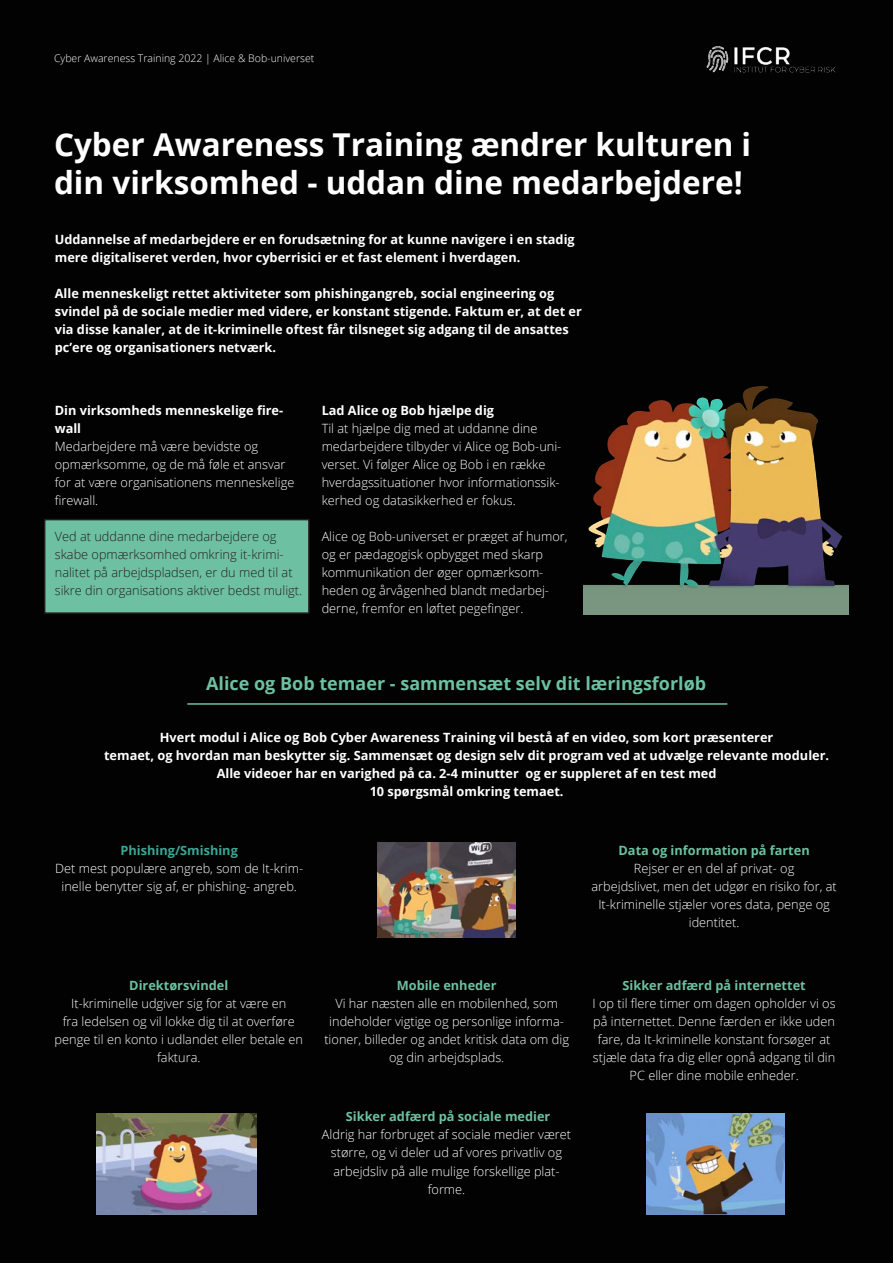
<style>
.page{position:relative;width:893px;height:1263px;background:#010201}
.page>*{position:absolute;margin:0;border:0;box-sizing:border-box;transform-origin:0 0}
.t1{font:700 31.5px/37.8px "Open Sans";color:#fff}
.t2{font:700 18px "Open Sans";color:#6ec0a2}
.t3{font:300 12.75px/18px "Open Sans";color:#fff;text-align:center}
.t4{font:700 12.75px/18px "Open Sans";color:#fff}
.t5{font:300 12.75px/18px "Open Sans";color:#231f20}
.t6{font:700 12.75px "Open Sans";color:#6ec0a2}
.t7{font:300 10.5px "Open Sans";color:#fff}
.s1{font-weight:700}
.s2{font-weight:700;color:#3aa794}
.s3{font-weight:700;color:#6ec0a2}
</style>
<div class="page">
<img style="left:583px;top:317px;width:265px;height:298px">
<hr style="left:187px;top:703px;width:540px;height:2px;background:#6ec0a2">
<div style="left:45px;top:520px;width:264px;height:93px;background:#6ec0a2"></div>
<div style="left:44px;top:519px;width:266px;height:95px;border:2px solid #231f20"></div>
<img style="left:377px;top:842px;width:139px;height:95px">
<img style="left:647px;top:1113px;width:138px;height:101px">
<img style="left:97px;top:1113px;width:160px;height:101px">
<img style="left:706px;top:44px;width:130px;height:30px">
<p class="t7" style="left:54px;top:51px;width:262px">Cyber Awareness Training 2022 | Alice &amp; Bob-universet</p>
<p class="t1" style="left:54px;top:125px;width:699px">Cyber Awareness Training ændrer kulturen i din virksomhed - uddan dine medarbejdere!</p>
<p class="t4" style="left:55px;top:230px;width:521px">Uddannelse af medarbejdere er en forudsætning for at kunne navigere i en stadig mere digitaliseret verden, hvor cyberrisici er et fast element i hverdagen.</p>
<p class="t4" style="left:55px;top:284px;width:529px">Alle menneskeligt rettet aktiviteter som phishingangreb, social engineering og svindel på de sociale medier med videre, er konstant stigende. Faktum er, at det er via disse kanaler, at de it-kriminelle oftest får tilsneget sig adgang til de ansattes pc’ere og organisationers netværk.</p>
<p class="t3" style="left:55px;top:401px;width:241px;text-align:left"><span class="s1">Din virksomheds menneskelige fire&shy;wall<br></span>Medarbejdere må være bevidste og opmærksomme, og de må føle et ansvar for at være organisationens menneskelige firewall.</p>
<p class="t5" style="left:55px;top:527px;width:249px">Ved at uddanne dine medarbejdere og skabe opmærksomhed omkring it-krimi&shy;nalitet på arbejdspladsen, er du med til at sikre din organisations aktiver bedst muligt.</p>
<p class="t4" style="left:322px;top:401px;width:174px">Lad Alice og Bob hjælpe dig</p>
<p class="t3" style="left:322px;top:419px;width:241px;text-align:left">Til at hjælpe dig med at uddanne dine medarbejdere tilbyder vi Alice og Bob-uni&shy;verset. Vi følger Alice og Bob i en række hverdagssituationer hvor informationssik&shy;kerhed og datasikkerhed er fokus.</p>
<p class="t3" style="left:322px;top:527px;width:247px;text-align:left">Alice og Bob-universet er præget af humor, og er pædagogisk opbygget med skarp kommunikation der øger opmærksom&shy;heden og årvågenhed blandt medarbej&shy;derne, fremfor en løftet pegefinger.</p>
<p class="t2" style="left:206px;top:671px;width:502px">Alice og Bob temaer - sammensæt selv dit læringsforløb</p>
<p class="t4" style="left:160px;top:728px;width:615px">Hvert modul i Alice og Bob Cyber Awareness Training vil bestå af en video, som kort præsenterer</p>
<p class="t4" style="left:104px;top:746px;width:727px">temaet, og hvordan man beskytter sig. Sammensæt og design selv dit program ved at udvælge relevante moduler.</p>
<p class="t4" style="left:217px;top:764px;width:501px">Alle videoer har en varighed på ca. 2-4 minutter og er suppleret af en test med</p>
<p class="t4" style="left:370px;top:782px;width:195px">10 spørgsmål omkring temaet.</p>
<p class="t3" style="left:55px;top:841px;width:249px"><span class="s2">Phishing/Smishing<br></span>Det mest populære angreb, som de It-krim&shy;inelle benytter sig af, er phishing- angreb.</p>
<p class="t3" style="left:55px;top:976px;width:250px"><span class="s3">Direktørsvindel<br></span>It-kriminelle udgiver sig for at være en<br>fra ledelsen og vil lokke dig til at overføre penge til en konto i udlandet eller betale en faktura.</p>
<p class="t6" style="left:397px;top:976px;width:101px">Mobile enheder</p>
<p class="t3" style="left:324px;top:994px;width:246px">Vi har næsten alle en mobilenhed, som indeholder vigtige og personlige informa&shy;tioner, billeder og andet kritisk data om dig og din arbejdsplads.</p>
<p class="t3" style="left:322px;top:1107px;width:251px"><span class="s3">Sikker adfærd på sociale medier<br></span>Aldrig har forbruget af sociale medier været større, og vi deler ud af vores privatliv og arbejdsliv på alle mulige forskellige plat&shy;forme.</p>
<p class="t6" style="left:618px;top:841px;width:193px">Data og information på farten</p>
<p class="t3" style="left:591px;top:859px;width:247px">Rejser er en del af privat- og<br>arbejdslivet, men det udgør en risiko for, at<br>It-kriminelle stjæler vores data, penge og identitet.</p>
<p class="t3" style="left:593px;top:976px;width:245px"><span class="s3">Sikker adfærd på internettet<br></span>I op til flere timer om dagen opholder vi os på internettet. Denne færden er ikke uden fare, da It-kriminelle konstant forsøger at stjæle data fra dig eller opnå adgang til din PC eller dine mobile enheder.</p>
</div>
